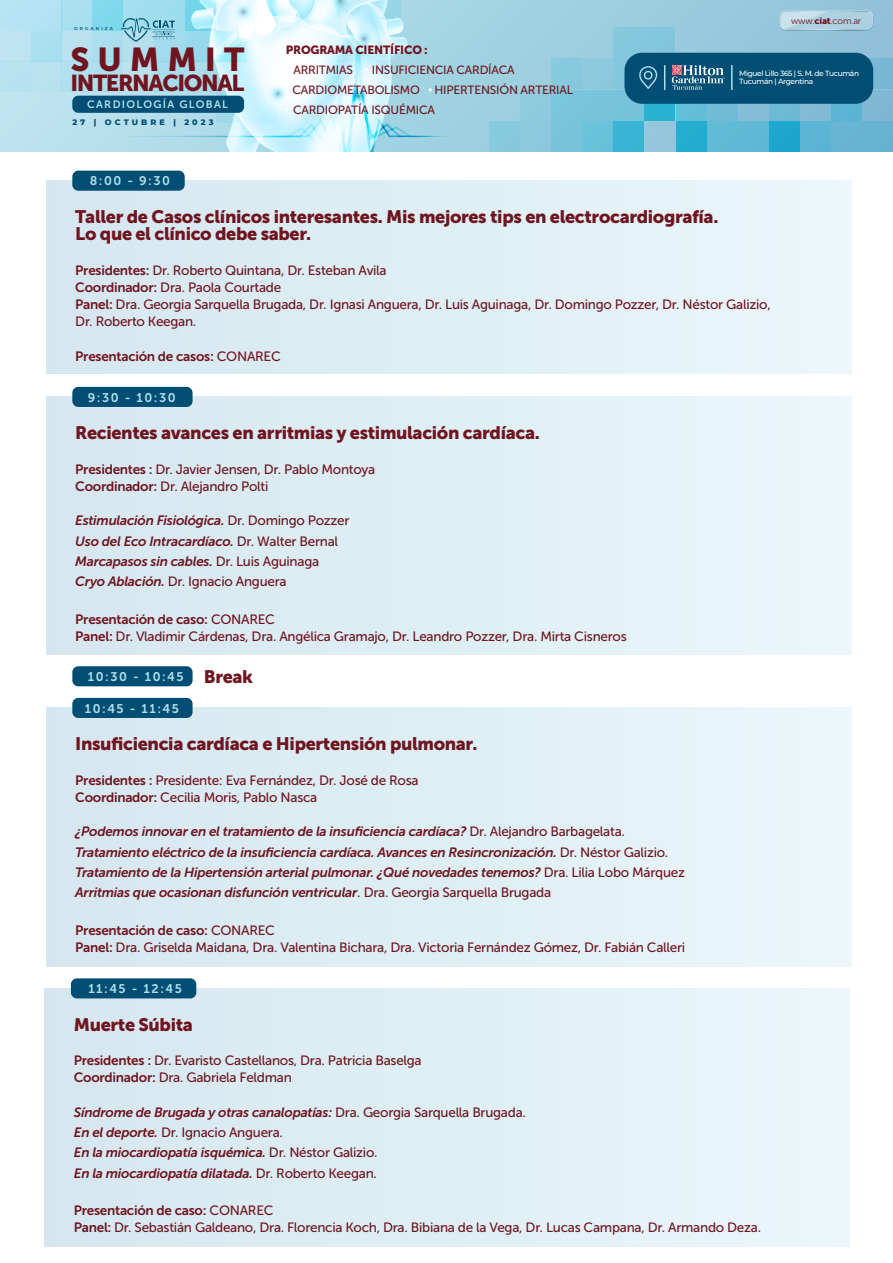
<style>
.page{position:relative;width:893px;height:1263px;background:#fff}
.page>*{position:absolute;margin:0;border:0;box-sizing:border-box;transform-origin:0 0}
.t1{font:32.85px "Museo Sans 900";letter-spacing:.24em;color:#70151f}
.t2{font:22.95px "Museo Sans 900";letter-spacing:-.06em;color:#70151f}
.t3{font:18px/17.2px "Museo Sans 900";letter-spacing:-.02em;color:#70151f}
.t4{font:13.5px/17.2px "Museo Sans 500";letter-spacing:-.02em;color:#70151f}
.t5{font:italic 13.5px/20.2px "Museo Sans 700";letter-spacing:-.02em;color:#70151f}
.t6{font:13.5px "Museo Sans 700";letter-spacing:-.02em;color:#70151f}
.t7{font:12.6px "Museo Sans 700";letter-spacing:.12em;color:#b2deeb}
.t8{font:12px/20.1px "Museo Sans 500";letter-spacing:-.02em;color:#70151f}
.t9{font:11.85px "Museo Sans 900";letter-spacing:-.02em;color:#70151f}
.t10{font:10.65px "Museo Sans 700";letter-spacing:.12em;color:#b2deeb}
.t11{font:9.15px "Museo Sans 300";letter-spacing:-.02em;color:#70151f}
.t12{font:800 8.1px "Montserrat";letter-spacing:.38em;color:#004e73}
.t13{font:500 7.5px/8.1px "Montserrat";letter-spacing:-.05em;color:#fff}
.t14{font:600 4.2px "Montserrat";letter-spacing:.5em;color:#004e73}
.s1{font-family:"Museo Sans 900"}
.s2{font-family:"Museo Sans 700"}
.s3{font-family:"Museo Sans 500"}
.s4{font-family:"Museo Sans 500";font-style:normal}
.s5{font-family:"Museo Sans 700";font-style:italic}
</style>
<div class="page">
<svg style="left:1px;top:0;width:892px;height:151px;background:#9ecfe0"></svg>
<div style="left:800px;top:90px;width:31px;height:30px;background:#82bad5"></div>
<div style="left:800px;top:121px;width:31px;height:30px;background:#5bb4d4"></div>
<div style="left:831px;top:90px;width:31px;height:30px;background:#5bb4d4"></div>
<div style="left:831px;top:121px;width:31px;height:30px;background:#68b4d3"></div>
<div style="left:862px;top:59px;width:31px;height:30px;background:#77b7d4"></div>
<div style="left:862px;top:90px;width:31px;height:30px;background:#7fb8d3"></div>
<div style="left:862px;top:121px;width:31px;height:30px;background:#66b2d3"></div>
<div style="left:582px;top:59px;width:31px;height:30px;background:#8ec8dc"></div>
<div style="left:582px;top:90px;width:31px;height:30px;background:#78c4db"></div>
<div style="left:582px;top:121px;width:31px;height:30px;background:#69c1db"></div>
<div style="left:614px;top:28px;width:30px;height:30px;background:#85c7dc"></div>
<div style="left:614px;top:59px;width:30px;height:30px;background:#84c6dc"></div>
<div style="left:614px;top:90px;width:30px;height:30px;background:#75c2db"></div>
<div style="left:614px;top:121px;width:30px;height:30px;background:#3ab4d4"></div>
<div style="left:645px;top:28px;width:30px;height:30px;background:#84c6db"></div>
<div style="left:645px;top:90px;width:30px;height:30px;background:#2ab1d3"></div>
<div style="left:676px;top:90px;width:30px;height:30px;background:#64bdd8"></div>
<div style="left:676px;top:121px;width:30px;height:30px;background:#23aed0"></div>
<div style="left:707px;top:90px;width:30px;height:30px;background:#70bcd8"></div>
<div style="left:707px;top:121px;width:30px;height:30px;background:#61bad7"></div>
<div style="left:738px;top:90px;width:30px;height:30px;background:#85bed6"></div>
<div style="left:738px;top:121px;width:30px;height:30px;background:#60b8d6"></div>
<div style="left:769px;top:90px;width:31px;height:30px;background:#6db9d6"></div>
<div style="left:769px;top:121px;width:31px;height:30px;background:#1da7ce"></div>
<div style="left:551px;top:59px;width:31px;height:30px;background:#87c9dd"></div>
<div style="left:551px;top:90px;width:31px;height:30px;background:#79c5dc"></div>
<div style="left:551px;top:121px;width:31px;height:30px;background:#78c4db"></div>
<div style="left:520px;top:90px;width:31px;height:30px;background:#8fcadd"></div>
<div style="left:520px;top:121px;width:31px;height:30px;background:#8ec8dc"></div>
<div style="left:489px;top:121px;width:31px;height:30px;background:#87c9dd"></div>
<div style="left:93px;top:62px;width:30px;height:30px;background:#afdeee"></div>
<div style="left:93px;top:31px;width:30px;height:30px;background:#abe0ef"></div>
<div style="left:93px;top:0;width:30px;height:30px;background:#82d9ee"></div>
<div style="left:62px;top:62px;width:30px;height:30px;background:#b1dfee"></div>
<div style="left:62px;top:31px;width:30px;height:30px;background:#b9e1f0"></div>
<div style="left:62px;top:0;width:30px;height:30px;background:#aedceb"></div>
<div style="left:31px;top:62px;width:30px;height:30px;background:#b9e1f0"></div>
<div style="left:31px;top:31px;width:30px;height:30px;background:#aedceb"></div>
<div style="left:31px;top:0;width:30px;height:30px;background:#b3e3f3"></div>
<div style="left:0;top:62px;width:30px;height:30px;background:#b8e3f1"></div>
<div style="left:0;top:31px;width:30px;height:30px;background:#bfe4f3"></div>
<div style="left:0;top:0;width:30px;height:30px;background:#b7e4f4"></div>
<div style="left:624px;top:53px;width:249px;height:51px;background:#004e73;border-radius:18px"></div>
<svg style="left:672px;top:65px;width:53px;height:25px"></svg>
<svg style="left:639px;top:66px;width:18px;height:23px"></svg>
<hr style="left:731px;top:65px;width:2px;height:25px;background:#b2deeb">
<svg style="left:664px;top:65px;width:1px;height:25px"></svg>
<svg style="left:780px;top:11px;width:93px;height:19px;background:#b4d4e3"></svg>
<div style="left:72px;top:96px;width:172px;height:17px;background:#004e73;border-radius:6px"></div>
<svg style="left:94px;top:0;width:356px;height:151px"></svg>
<div style="left:46px;top:181px;width:805px;height:192px;background:#deeff4"></div>
<div style="left:72px;top:171px;width:113px;height:20px;background:#004e73;border-radius:6px"></div>
<div style="left:46px;top:397px;width:805px;height:257px;background:#deeff4"></div>
<div style="left:72px;top:387px;width:121px;height:20px;background:#004e73;border-radius:6px"></div>
<div style="left:72px;top:666px;width:121px;height:20px;background:#004e73;border-radius:6px"></div>
<div style="left:46px;top:708px;width:805px;height:258px;background:#deeff4"></div>
<div style="left:72px;top:698px;width:121px;height:20px;background:#004e73;border-radius:6px"></div>
<div style="left:45px;top:988px;width:805px;height:258px;background:#deeff4"></div>
<div style="left:71px;top:978px;width:125px;height:20px;background:#004e73;border-radius:6px"></div>
<p class="t14" style="left:74px;top:26px;width:40px">ORGANIZA</p>
<h1 class="t1" style="left:70px;top:41px;width:175px">SUMMIT</h1>
<h2 class="t2" style="left:70px;top:70px;width:175px">INTERNACIONAL</h2>
<p class="t10" style="left:87px;top:99px;width:142px">CARDIOLOGÍA GLOBAL</p>
<p class="t12" style="left:72px;top:117px;width:143px">27 | OCTUBRE | 2023</p>
<p class="t9" style="left:286px;top:43px;width:143px">PROGRAMA CIENTÍFICO :</p>
<p class="t8" style="left:294px;top:60px;width:61px">ARRITMIAS</p>
<p class="t8" style="left:293px;top:59px;width:282px;text-indent:79px">INSUFICIENCIA CARDÍACA<br>CARDIOMETABOLISMO HIPERTENSIÓN ARTERIAL<br>CARDIOPATÍA ISQUÉMICA</p>
<p class="t11" style="left:791px;top:16px;width:72px">www.<span class="s1">ciat</span>.com.ar</p>
<p class="t13" style="left:739px;top:69px;width:121px">Miguel Lillo 365 | S. M. de Tucumán<br>Tucumán | Argentina</p>
<p class="t7" style="left:90px;top:174px;width:82px">8:00 - 9:30</p>
<h3 class="t3" style="left:75px;top:208px;width:645px">Taller de Casos clínicos interesantes. Mis mejores tips en electrocardiografía.<br>Lo que el clínico debe saber.</h3>
<p class="t4" style="left:75px;top:261px;width:697px"><span class="s2">Presidentes:</span> Dr. Roberto Quintana, Dr. Esteban Avila<br><span class="s2">Coordinador:</span> Dra. Paola Courtade<br><span class="s2">Panel:</span> Dra. Georgia Sarquella Brugada, Dr. Ignasi Anguera, Dr. Luis Aguinaga, Dr. Domingo Pozzer, Dr. Néstor Galizio, Dr. Roberto Keegan.</p>
<p class="t6" style="left:75px;top:349px;width:207px">Presentación de casos: <span class="s3">CONAREC</span></p>
<p class="t7" style="left:88px;top:390px;width:89px">9:30 - 10:30</p>
<h3 class="t3" style="left:75px;top:424px;width:466px">Recientes avances en arritmias y estimulación cardíaca.</h3>
<p class="t4" style="left:75px;top:460px;width:302px"><span class="s2">Presidentes :</span> Dr. Javier Jensen, Dr. Pablo Montoya<br><span class="s2">Coordinador:</span> Dr. Alejandro Polti</p>
<p class="t5" style="left:75px;top:510px;width:276px">Estimulación Fisiológica. <span class="s4">Dr. Domingo Pozzer<br></span>Uso del Eco Intracardíaco. <span class="s4">Dr. Walter Bernal<br></span>Marcapasos sin cables. <span class="s4">Dr. Luis Aguinaga</span></p>
<p class="t4" style="left:75px;top:573px;width:213px"><span class="s5">Cryo Ablación.</span> Dr. Ignacio Anguera</p>
<p class="t6" style="left:75px;top:611px;width:201px">Presentación de caso: <span class="s3">CONAREC</span></p>
<p class="t4" style="left:75px;top:627px;width:553px"><span class="s2">Panel:</span> Dr. Vladimir Cárdenas, Dra. Angélica Gramajo, Dr. Leandro Pozzer, Dra. Mirta Cisneros</p>
<p class="t7" style="left:88px;top:670px;width:97px">10:30 - 10:45</p>
<h3 class="t3" style="left:204px;top:668px;width:51px">Break</h3>
<p class="t7" style="left:85px;top:701px;width:96px">10:45 - 11:45</p>
<h3 class="t3" style="left:75px;top:735px;width:404px">Insuficiencia cardíaca e Hipertensión pulmonar.</h3>
<p class="t4" style="left:75px;top:771px;width:345px"><span class="s2">Presidentes :</span> Presidente: Eva Fernández, Dr. José de Rosa<br><span class="s2">Coordinador:</span> Cecilia Moris, Pablo Nasca</p>
<p class="t5" style="left:75px;top:821px;width:611px">¿Podemos innovar en el tratamiento de la insuficiencia cardíaca? <span class="s4">Dr. Alejandro Barbagelata.<br></span>Tratamiento eléctrico de la insuficiencia cardíaca. Avances en Resincronización. <span class="s4">Dr. Néstor Galizio.<br></span>Tratamiento de la Hipertensión arterial pulmonar. ¿Qué novedades tenemos? <span class="s4">Dra. Lilia Lobo Márquez </span>Arritmias que ocasionan disfunción ventricular<span class="s4">. Dra. Georgia Sarquella Brugada</span></p>
<p class="t6" style="left:75px;top:922px;width:201px">Presentación de caso: <span class="s3">CONAREC</span></p>
<p class="t4" style="left:75px;top:938px;width:611px"><span class="s2">Panel:</span> Dra. Griselda Maidana, Dra. Valentina Bichara, Dra. Victoria Fernández Gómez, Dr. Fabián Calleri</p>
<p class="t7" style="left:88px;top:982px;width:95px">11:45 - 12:45</p>
<h3 class="t3" style="left:74px;top:1015px;width:121px">Muerte Súbita</h3>
<p class="t4" style="left:74px;top:1052px;width:349px"><span class="s2">Presidentes :</span> Dr. Evaristo Castellanos, Dra. Patricia Baselga<br><span class="s2">Coordinador:</span> Dra. Gabriela Feldman</p>
<p class="t5" style="left:74px;top:1102px;width:454px">Síndrome de Brugada y otras canalopatías: <span class="s4">Dra. Georgia Sarquella Brugada.</span></p>
<p class="t4" style="left:74px;top:1124px;width:211px"><span class="s5">En el deporte.</span> Dr. Ignacio Anguera.</p>
<p class="t5" style="left:74px;top:1142px;width:305px">En la miocardiopatía isquémica. <span class="s4">Dr. Néstor Galizio.<br></span>En la miocardiopatía dilatada. <span class="s4">Dr. Roberto Keegan.</span></p>
<p class="t6" style="left:74px;top:1203px;width:201px">Presentación de caso: <span class="s3">CONAREC</span></p>
<p class="t4" style="left:74px;top:1219px;width:689px"><span class="s2">Panel:</span> Dr. Sebastián Galdeano, Dra. Florencia Koch, Dra. Bibiana de la Vega, Dr. Lucas Campana, Dr. Armando Deza.</p>
</div>
